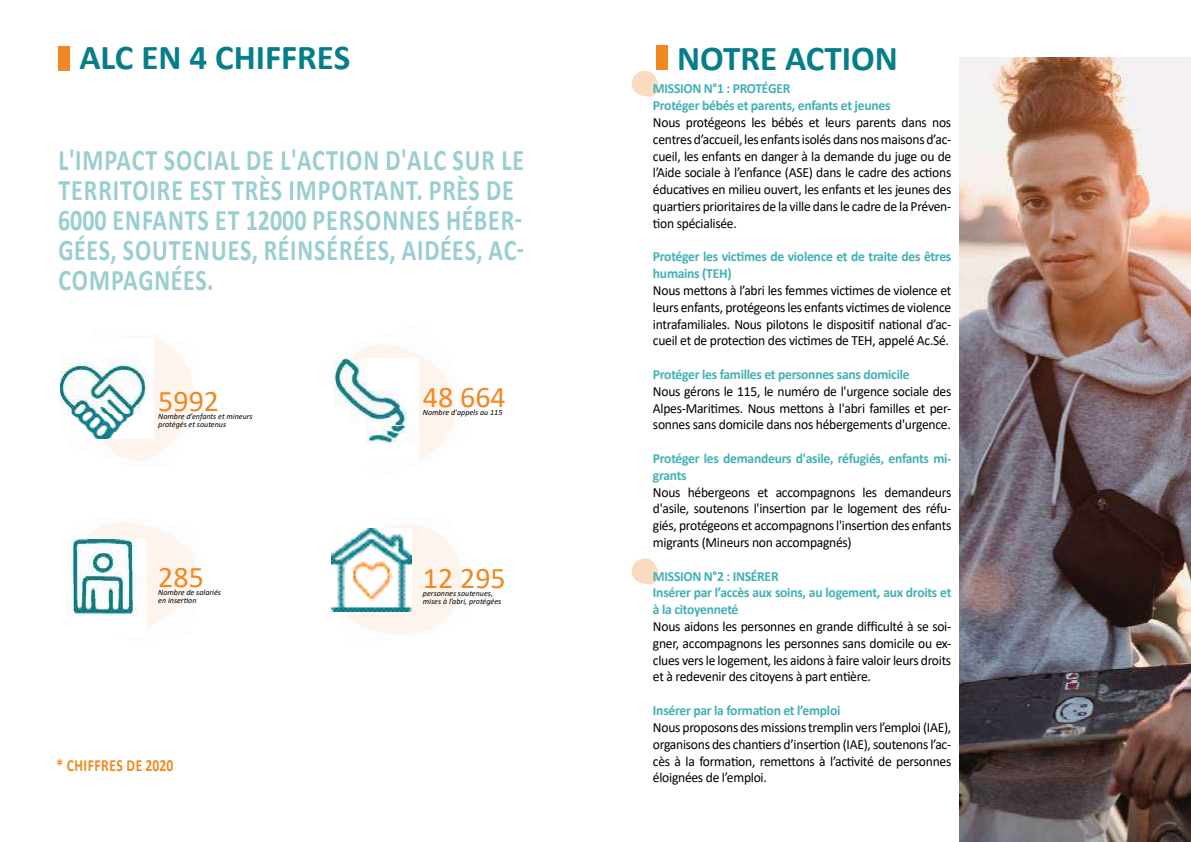
<style>
.page{position:relative;width:1191px;height:842px;background:#fff}
.page>*{position:absolute;margin:0;border:0;box-sizing:border-box;transform-origin:0 0}
.t1{font:700 35px "Calibri";color:#067e8a}
.t2{font:700 30px/30px "Calibri";letter-spacing:.04em;color:#9bced1;scale:.8 1}
.t3{font:30px "Calibri";color:#f18823}
.t4{font:700 17px "Calibri";letter-spacing:.04em;color:#f18823;scale:.8 1}
.t5{font:14px/16.8px "Calibri";letter-spacing:-.02em;color:#000;text-align:justify}
.t6{font:700 14px/16.8px "Calibri";letter-spacing:-.02em;color:#42b0b6}
.t7{font:italic 8px/8px "Calibri";color:#000}
</style>
<div class="page">
<div style="left:656px;top:45px;width:11px;height:25px;background:#f18823"></div>
<svg style="left:631px;top:558px;width:27px;height:26px"></svg>
<svg style="left:631px;top:70px;width:27px;height:27px"></svg>
<img style="left:960px;top:58px;width:231px;height:784px">
<img style="left:331px;top:524px;width:131px;height:110px">
<div style="left:59px;top:46px;width:11px;height:24px;background:#f18823"></div>
<img style="left:331px;top:528px;width:81px;height:83px">
<img style="left:95px;top:336px;width:98px;height:125px">
<img style="left:61px;top:338px;width:93px;height:100px">
<img style="left:66px;top:539px;width:81px;height:78px">
<img style="left:335px;top:358px;width:80px;height:86px">
<h1 class="t1" style="left:79px;top:33px;width:272px">ALC EN 4 CHIFFRES</h1>
<h2 class="t2" style="left:58px;top:145px;width:584px">L'IMPACT SOCIAL DE L'ACTION D'ALC SUR LE TERRITOIRE EST TRÈS IMPORTANT. PRÈS DE 6000 ENFANTS ET 12000 PERSONNES HÉBER-GÉES, SOUTENUES, RÉINSÉRÉES, AIDÉES, AC-COMPAGNÉES.</h2>
<h2 class="t3" style="left:158px;top:380px;width:62px">5992</h2>
<p class="t7" style="left:158px;top:412px;width:96px">Nombre d’enfants et mineurs protégés et soutenus</p>
<h2 class="t3" style="left:158px;top:556px;width:47px">285</h2>
<p class="t7" style="left:158px;top:588px;width:64px">Nombre de salariés en insertion</p>
<p class="t4" style="left:57px;top:753px;width:147px">* CHIFFRES DE 2020</p>
<h2 class="t3" style="left:423px;top:376px;width:84px">48 664</h2>
<p class="t7" style="left:423px;top:408px;width:81px">Nombre d'appels au 115</p>
<h2 class="t3" style="left:423px;top:557px;width:84px">12 295</h2>
<p class="t7" style="left:423px;top:589px;width:80px">personnes soutenues, mises à l’abri, protégées</p>
<h1 class="t1" style="left:677px;top:34px;width:222px">NOTRE ACTION</h1>
<p class="t6" style="left:653px;top:80px;width:239px">MISSION N°1 : PROTÉGER<br>Protéger bébés et parents, enfants et jeunes</p>
<p class="t5" style="left:653px;top:114px;width:300px">Nous protégeons les bébés et leurs parents dans nos centres d’accueil, les enfants isolés dans nos maisons d’ac&shy;cueil, les enfants en danger à la demande du juge ou de l’Aide sociale à l’enfance (ASE) dans le cadre des actions éducatives en milieu ouvert, les enfants et les jeunes des quartiers prioritaires de la ville dans le cadre de la Préven&shy;tion spécialisée.</p>
<p class="t6" style="left:653px;top:248px;width:300px">Protéger les victimes de violence et de traite des êtres humains (TEH)</p>
<p class="t5" style="left:653px;top:282px;width:300px">Nous mettons à l’abri les femmes victimes de violence et leurs enfants, protégeons les enfants victimes de violence intrafamiliales. Nous pilotons le dispositif national d’ac&shy;cueil et de protection des victimes de TEH, appelé Ac.Sé.</p>
<p class="t6" style="left:653px;top:366px;width:258px">Protéger les familles et personnes sans domicile</p>
<p class="t5" style="left:653px;top:382px;width:300px">Nous gérons le 115, le numéro de l'urgence sociale des Alpes-Maritimes. Nous mettons à l'abri familles et per&shy;sonnes sans domicile dans nos hébergements d'urgence.</p>
<p class="t6" style="left:653px;top:450px;width:300px">Protéger les demandeurs d'asile, réfugiés, enfants mi&shy;grants</p>
<p class="t5" style="left:653px;top:483px;width:300px">Nous hébergeons et accompagnons les demandeurs d'asile, soutenons l'insertion par le logement des réfu&shy;giés, protégeons et accompagnons l'insertion des enfants migrants (Mineurs non accompagnés)</p>
<p class="t6" style="left:653px;top:567px;width:300px">MISSION N°2 : INSÉRER<br>Insérer par l’accès aux soins, au logement, aux droits et à la citoyenneté</p>
<p class="t5" style="left:653px;top:618px;width:300px">Nous aidons les personnes en grande difficulté à se soi&shy;gner, accompagnons les personnes sans domicile ou ex&shy;clues vers le logement, les aidons à faire valoir leurs droits et à redevenir des citoyens à part entière.</p>
<p class="t6" style="left:653px;top:702px;width:189px">Insérer par la formation et l’emploi</p>
<p class="t5" style="left:653px;top:718px;width:300px">Nous proposons des missions tremplin vers l’emploi (IAE), organisons des chantiers d’insertion (IAE), soutenons l’ac&shy;cès à la formation, remettons à l’activité de personnes éloignées de l’emploi.</p>
</div>
